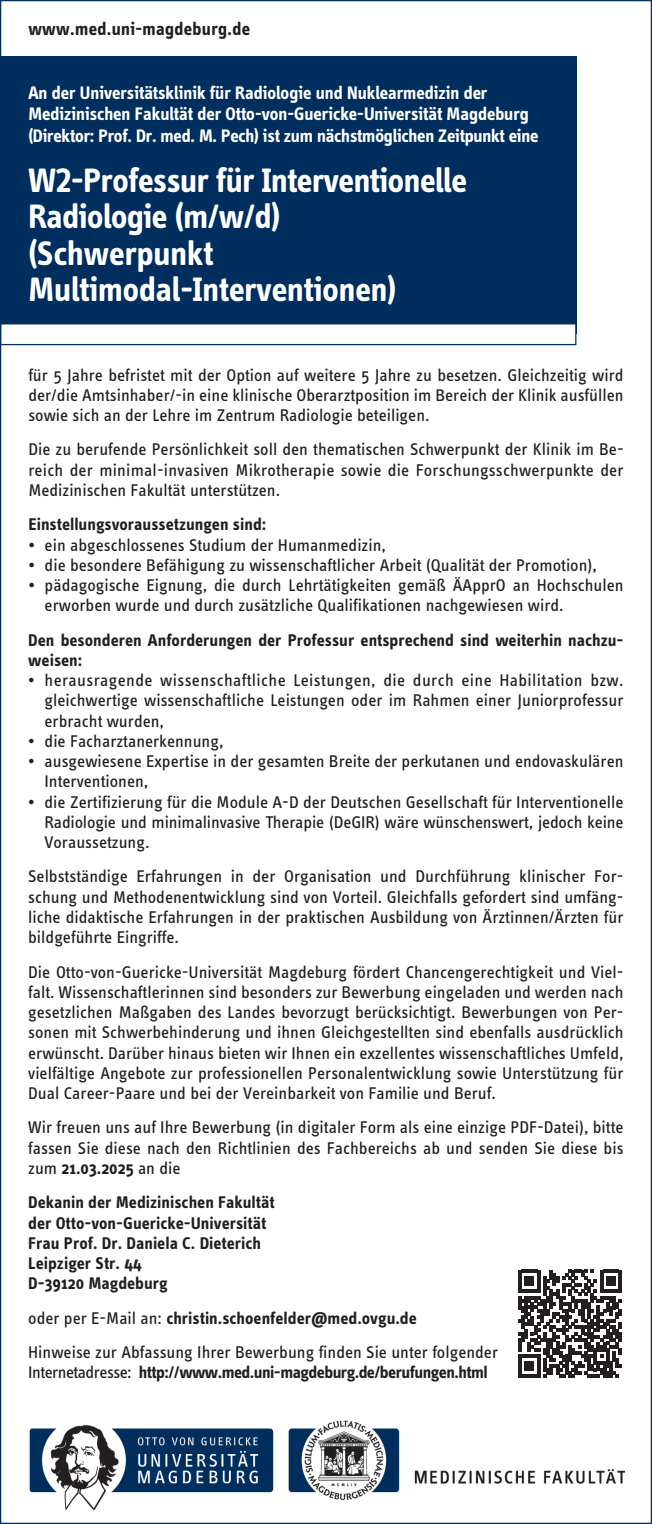
<style>
.page{position:relative;width:652px;height:1524px;background:#fff}
.page>*{position:absolute;margin:0;border:0;box-sizing:border-box;transform-origin:0 0}
.t1{font:700 35px/36.2px "Info Disp";letter-spacing:-.01em;color:#fff}
.t2{font:700 18.75px/21.2px "Info Disp";color:#fff}
.t3{font:700 18.75px "Info Disp";letter-spacing:.02em;color:#231f20}
.t4{font:17.5px/20.2px "Info Text";color:#231f20;text-align:justify}
.t5{font:700 17.5px/20.2px "Info Text";color:#231f20}
.t6{font:700 17.5px "Info Text";letter-spacing:-.03em;color:#231f20}
.s1{font-weight:700}
.s2{font-weight:400}
</style>
<div class="page">
<div style="left:0;top:57px;width:576px;height:277px;background:#002e5e"></div>
<div style="left:1px;top:324px;width:575px;height:20px;background:#fff"></div>
<div style="left:0;top:323px;width:576px;height:22px;border:1px solid #002e5e"></div>
<img style="left:30px;top:1420px;width:595px;height:90px">
<svg style="left:518px;top:1270px;width:104px;height:107px"></svg>
<p class="t3" style="left:28px;top:18px;width:223px">www.med.uni-magdeburg.de</p>
<p class="t2" style="left:28px;top:82px;width:512px">An der Universitätsklinik für Radiologie und Nuklearmedizin der<br>Medizinischen Fakultät der Otto-von-Guericke-Universität Magdeburg (Direktor: Prof. Dr. med. M. Pech) ist zum nächstmöglichen Zeitpunkt eine</p>
<h1 class="t1" style="left:28px;top:162px;width:440px">W2-Professur für Interventionelle<br>Radiologie (m/w/d) (Schwerpunkt<br>Multimodal-Interventionen)</h1>
<p class="t4" style="left:28px;top:365px;width:597px">für 5 Jahre befristet mit der Option auf weitere 5 Jahre zu besetzen. Gleichzeitig wird der/die Amtsinhaber/-in eine klinische Oberarztposition im Bereich der Klinik ausfüllen sowie sich an der Lehre im Zentrum Radiologie beteiligen.</p>
<p class="t4" style="left:28px;top:439px;width:597px">Die zu berufende Persönlichkeit soll den thematischen Schwerpunkt der Klinik im Be&shy;reich der minimal-invasiven Mikrotherapie sowie die Forschungsschwerpunkte der Medizinischen Fakultät unterstützen.</p>
<p class="t5" style="left:28px;top:514px;width:239px">Einstellungsvoraussetzungen sind:</p>
<p class="t4" style="left:28px;top:535px;width:359px">• ein abgeschlossenes Studium der Humanmedizin,</p>
<p class="t4" style="left:28px;top:555px;width:570px">• die besondere Befähigung zu wissenschaftlicher Arbeit (Qualität der Promotion),</p>
<p class="t4" style="left:45px;top:575px;width:581px;text-indent:-16px">• pädagogische Eignung, die durch Lehrtätigkeiten gemäß ÄApprO an Hochschulen erworben wurde und durch zusätzliche Qualifikationen nachgewiesen wird.</p>
<p class="t5" style="left:28px;top:630px;width:597px">Den besonderen Anforderungen der Professur entsprechend sind weiterhin nachzu&shy;weisen:</p>
<p class="t4" style="left:45px;top:670px;width:581px;text-indent:-16px">• herausragende wissenschaftliche Leistungen, die durch eine Habilitation bzw. gleichwertige wissenschaftliche Leistungen oder im Rahmen einer Juniorprofessur erbracht wurden,</p>
<p class="t4" style="left:28px;top:731px;width:197px">• die Facharztanerkennung,</p>
<p class="t4" style="left:45px;top:751px;width:580px;text-indent:-16px">• ausgewiesene Expertise in der gesamten Breite der perkutanen und endovaskulären<br>Interventionen,</p>
<p class="t4" style="left:45px;top:791px;width:581px;text-indent:-16px">• die Zertifizierung für die Module A-D der Deutschen Gesellschaft für Interventionelle Radiologie und minimalinvasive Therapie (DeGIR) wäre wünschenswert, jedoch keine Voraussetzung.</p>
<p class="t4" style="left:28px;top:866px;width:597px">Selbstständige Erfahrungen in der Organisation und Durchführung klinischer For&shy;schung und Methodenentwicklung sind von Vorteil. Gleichfalls gefordert sind umfäng&shy;liche didaktische Erfahrungen in der praktischen Ausbildung von Ärztinnen/Ärzten für bildgeführte Eingriffe.</p>
<p class="t4" style="left:28px;top:961px;width:597px">Die Otto-von-Guericke-Universität Magdeburg fördert Chancengerechtigkeit und Viel&shy;falt. Wissenschaftlerinnen sind besonders zur Bewerbung eingeladen und werden nach gesetzlichen Maßgaben des Landes bevorzugt berücksichtigt. Bewerbungen von Per&shy;sonen mit Schwerbehinderung und ihnen Gleichgestellten sind ebenfalls ausdrücklich erwünscht. Darüber hinaus bieten wir Ihnen ein exzellentes wissenschaftliches Umfeld, vielfältige Angebote zur professionellen Personalentwicklung sowie Unterstützung für Dual Career-Paare und bei der Vereinbarkeit von Familie und Beruf.</p>
<p class="t4" style="left:28px;top:1117px;width:597px">Wir freuen uns auf Ihre Bewerbung (in digitaler Form als eine einzige PDF-Datei), bitte fassen Sie diese nach den Richtlinien des Fachbereichs ab und senden Sie diese bis zum <span class="s1">21.03.2025</span> an die</p>
<p class="t5" style="left:28px;top:1192px;width:248px">Dekanin der Medizinischen Fakultät der Otto-von-Guericke-Universität<br>Frau Prof. Dr. Daniela C. Dieterich<br>Leipziger Str. 44<br>D-39120 Magdeburg</p>
<p class="t4" style="left:28px;top:1300px;width:471px;line-height:34.5px">oder per E-Mail an: <span class="s1">christin.schoenfelder@med.ovgu.de<br></span>Hinweise zur Abfassung Ihrer Bewerbung finden Sie unter folgender</p>
<p class="t6" style="left:28px;top:1362px;width:461px"><span class="s2">Internetadresse:</span> http://www.med.uni-magdeburg.de/berufungen.html</p>
</div>
